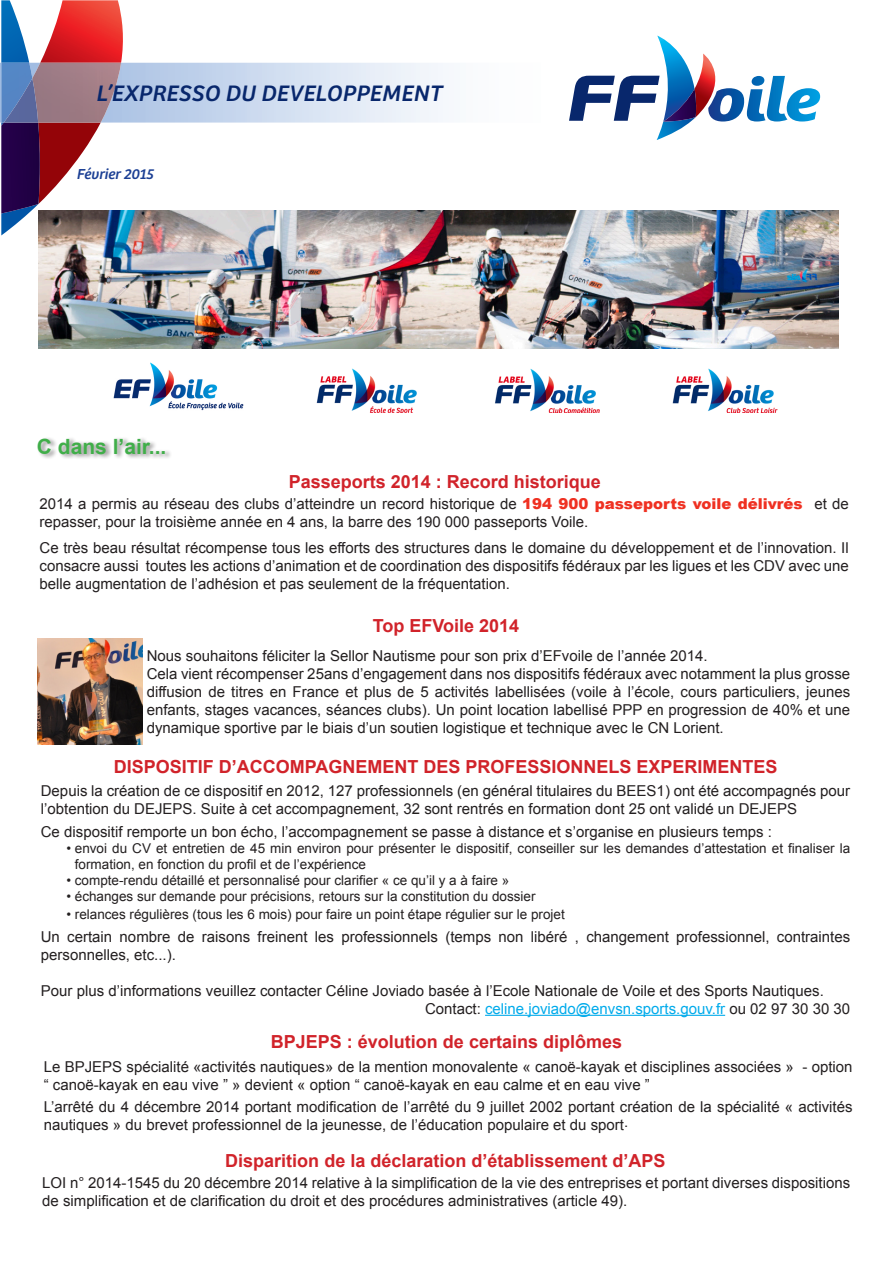
<style>
.page{position:relative;width:893px;height:1263px;background:#fff}
.page>*{position:absolute;margin:0;border:0;box-sizing:border-box;transform-origin:0 0}
.t1{font:italic 23.25px "Bree";letter-spacing:.02em;color:#08276c}
.Titre_catégories{font:700 21px "Arial";color:#40ae49}
.Titre_d_article{font:700 18px "Arial";color:#d1232a}
.t2{font:15px/18px "Arial";color:#231f20}
.t3{font:15px "Arial";color:#00abeb}
.t4{font:italic 15px "Bree";color:#1b3f94}
.t5{font:13.5px/16.2px "Arial";color:#231f20}
.s1{font-weight:900;color:#ef3122}
.s2{color:#231f20}
</style>
<div class="page">
<svg style="left:569px;top:36px;width:251px;height:104px"></svg>
<svg style="left:1px;top:0;width:124px;height:235px"></svg>
<img style="left:1px;top:63px;width:120px;height:60px">
<img style="left:4px;top:78px;width:34px;height:45px">
<div style="left:37px;top:436px;width:136px;height:24px;background:#231f20;opacity:.4"></div>
<img style="left:113px;top:362px;width:131px;height:49px">
<img style="left:316px;top:368px;width:101px;height:45px">
<img style="left:495px;top:368px;width:105px;height:45px">
<img style="left:672px;top:368px;width:106px;height:45px">
<hr style="left:485px;top:1015px;width:240px;height:1px;background:#00abeb">
<img style="left:38px;top:638px;width:104px;height:106px">
<img style="left:39px;top:211px;width:800px;height:138px">
<h1 class="t1" style="left:96px;top:79px;width:347px">L’EXPRESSO DU DEVELOPPEMENT</h1>
<p class="t4" style="left:77px;top:165px;width:78px">Février 2015</p>
<p class="Titre_catégories" style="left:37px;top:432px;width:131px">C dans l’air...</p>
<p class="Titre_d_article" style="left:289px;top:470px;width:314px">Passeports 2014 : Record historique</p>
<p class="t2" style="left:40px;top:495px;width:811px">2014 a permis au réseau des clubs d’atteindre un record historique de <span class="s1">194 900 passeports voile délivrés</span> et de repasser, pour la troisième année en 4 ans, la barre des 190 000 passeports Voile.</p>
<p class="t2" style="left:40px;top:539px;width:811px;text-align:justify">Ce très beau résultat récompense tous les efforts des structures dans le domaine du développement et de l’innovation. Il consacre aussi toutes les actions d’animation et de coordination des dispositifs fédéraux par les ligues et les CDV avec une belle augmentation de l’adhésion et pas seulement de la fréquentation.</p>
<p class="Titre_d_article" style="left:373px;top:614px;width:148px">Top EFVoile 2014</p>
<p class="t2" style="left:147px;top:647px;width:563px">Nous souhaitons féliciter la Sellor Nautisme pour son prix d’EFvoile de l’année 2014.</p>
<p class="t2" style="left:147px;top:665px;width:705px;text-align:justify">Cela vient récompenser 25ans d’engagement dans nos dispositifs fédéraux avec notamment la plus grosse diffusion de titres en France et plus de 5 activités labellisées (voile à l’école, cours particuliers, jeunes enfants, stages vacances, séances clubs). Un point location labellisé PPP en progression de 40% et une dynamique sportive par le biais d’un soutien logistique et technique avec le CN Lorient.</p>
<p class="Titre_d_article" style="left:114px;top:755px;width:665px">DISPOSITIF D’ACCOMPAGNEMENT DES PROFESSIONNELS EXPERIMENTES</p>
<p class="t2" style="left:41px;top:782px;width:811px">Depuis la création de ce dispositif en 2012, 127 professionnels (en général titulaires du BEES1) ont été accompagnés pour l’obtention du DEJEPS. Suite à cet accompagnement, 32 sont rentrés en formation dont 25 ont validé un DEJEPS</p>
<p class="t2" style="left:41px;top:822px;width:733px">Ce dispositif remporte un bon écho, l’accompagnement se passe à distance et s’organise en plusieurs temps :</p>
<p class="t5" style="left:75px;top:840px;width:777px;text-indent:-9px">• envoi du CV et entretien de 45 min environ pour présenter le dispositif, conseiller sur les demandes d’attestation et finaliser la formation, en fonction du profil et de l’expérience</p>
<p class="t5" style="left:66px;top:872px;width:444px">• compte-rendu détaillé et personnalisé pour clarifier « ce qu’il y a à faire »</p>
<p class="t5" style="left:66px;top:889px;width:471px">• échanges sur demande pour précisions, retours sur la constitution du dossier</p>
<p class="t5" style="left:66px;top:907px;width:500px">• relances régulières (tous les 6 mois) pour faire un point étape régulier sur le projet</p>
<p class="t2" style="left:41px;top:927px;width:811px">Un certain nombre de raisons freinent les professionnels (temps non libéré , changement professionnel, contraintes personnelles, etc...).</p>
<p class="t2" style="left:41px;top:981px;width:784px">Pour plus d’informations veuillez contacter Céline Joviado basée à l’Ecole Nationale de Voile et des Sports Nautiques.</p>
<p class="t3" style="left:425px;top:998px;width:427px"><span class="s2">Contact:</span> celine.joviado@envsn.sports.gouv.fr <span class="s2">ou 02 97 30 30 30</span></p>
<p class="Titre_d_article" style="left:271px;top:1029px;width:353px">BPJEPS : évolution de certains diplômes</p>
<p class="t2" style="left:44px;top:1058px;width:810px">Le BPJEPS spécialité «activités nautiques» de la mention monovalente « canoë-kayak et disciplines associées » - option “ canoë-kayak en eau vive ” » devient « option “ canoë-kayak en eau calme et en eau vive ”</p>
<p class="t2" style="left:44px;top:1098px;width:810px">L’arrêté du 4 décembre 2014 portant modification de l’arrêté du 9 juillet 2002 portant création de la spécialité « activités nautiques » du brevet professionnel de la jeunesse, de l’éducation populaire et du sport.</p>
<p class="Titre_d_article" style="left:225px;top:1149px;width:442px">Disparition de la déclaration d’établissement d’APS</p>
<p class="t2" style="left:42px;top:1173px;width:810px">LOI n° 2014-1545 du 20 décembre 2014 relative à la simplification de la vie des entreprises et portant diverses dispositions de simplification et de clarification du droit et des procédures administratives (article 49).</p>
</div>
